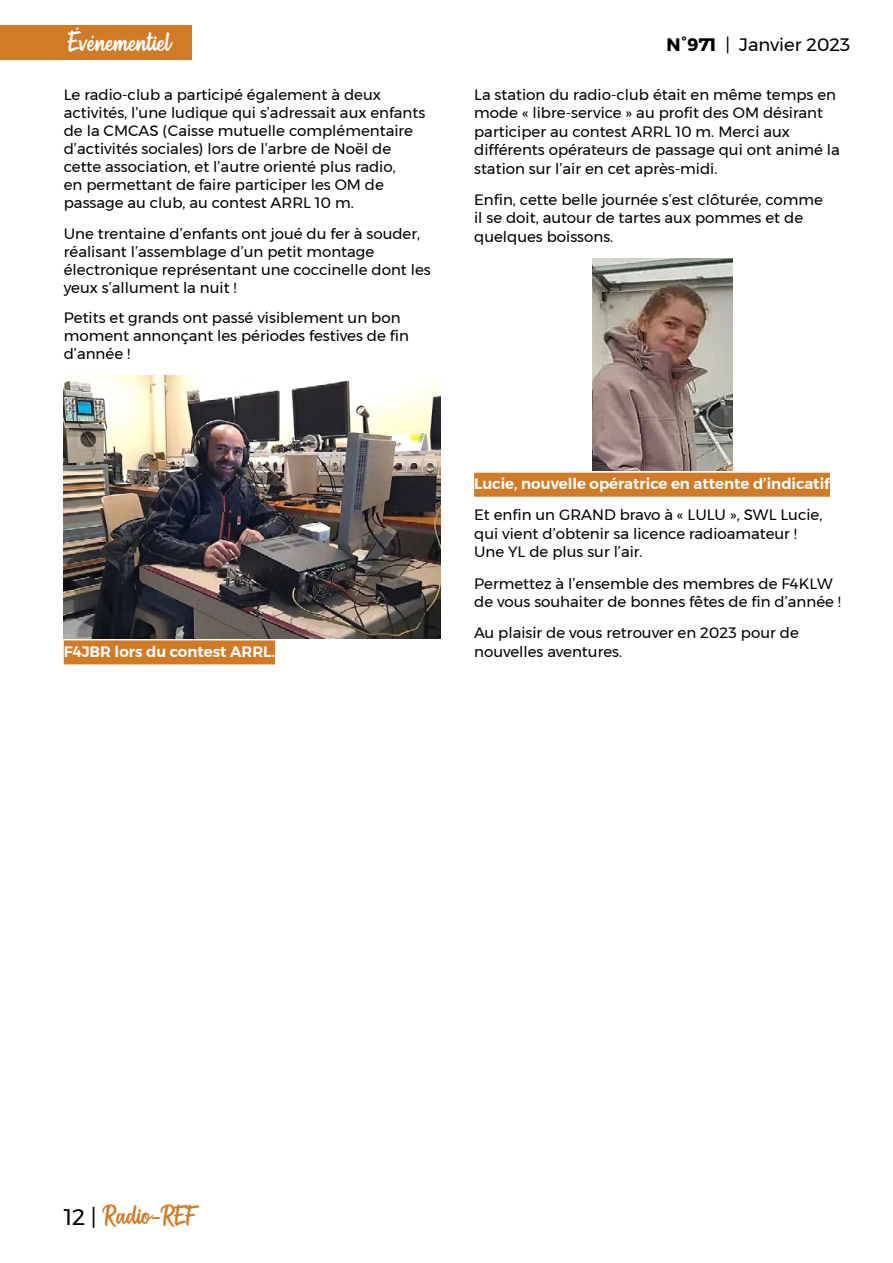
<style>
.page{position:relative;width:893px;height:1263px;background:#fff}
.page>*{position:absolute;margin:0;border:0;box-sizing:border-box;transform-origin:0 0}
.t1{font:33px "Westhouse";color:#fff}
.t2{font:33px "Westhouse";color:#d27b27}
.t3{font:18px "Montserrat";color:#000}
.t4{font:15px/18px "Montserrat";color:#000}
.t5{font:600 15px "Montserrat";color:#fff}
.s1{font-weight:700}
.s2{font-family:"Montserrat";font-size:22.5px;color:#000}
</style>
<div class="page">
<div style="left:0;top:26px;width:191px;height:34px;background:#d27b27"></div>
<div style="left:64px;top:640px;width:211px;height:24px;background:#d27b27"></div>
<img style="left:64px;top:375px;width:376px;height:264px">
<div style="left:474px;top:473px;width:356px;height:24px;background:#d27b27"></div>
<img style="left:592px;top:258px;width:140px;height:213px">
<h1 class="t1" style="left:69px;top:27px;width:103px">Événementiel</h1>
<p class="t3" style="left:666px;top:31px;width:185px"><span class="s1">N°971</span> | Janvier 2023</p>
<p class="t4" style="left:64px;top:85px;width:363px">Le radio-club a participé également à deux activités, l’une ludique qui s’adressait aux enfants de la CMCAS (Caisse mutuelle complémentaire d’activités sociales) lors de l’arbre de Noël de cette association, et l’autre orienté plus radio,<br>en permettant de faire participer les OM de passage au club, au contest ARRL 10 m.</p>
<p class="t4" style="left:64px;top:224px;width:369px">Une trentaine d’enfants ont joué du fer à souder, réalisant l’assemblage d’un petit montage électronique représentant une coccinelle dont les yeux s’allument la nuit !</p>
<p class="t4" style="left:64px;top:309px;width:347px">Petits et grands ont passé visiblement un bon moment annonçant les périodes festives de fin d’année !</p>
<p class="t4" style="left:474px;top:85px;width:367px;line-height:18.5px">La station du radio-club était en même temps en mode « libre-service » au profit des OM désirant participer au contest ARRL 10 m. Merci aux différents opérateurs de passage qui ont animé la station sur l’air en cet après-midi.</p>
<p class="t4" style="left:474px;top:190px;width:350px;line-height:18.5px">Enfin, cette belle journée s’est clôturée, comme il se doit, autour de tartes aux pommes et de quelques boissons.</p>
<p class="t5" style="left:64px;top:640px;width:213px">F4JBR lors du contest ARRL.</p>
<p class="t5" style="left:474px;top:472px;width:357px">Lucie, nouvelle opératrice en attente d’indicatif</p>
<p class="t4" style="left:474px;top:506px;width:350px;line-height:18.5px">Et enfin un GRAND bravo à « LULU », SWL Lucie, qui vient d’obtenir sa licence radioamateur !<br>Une YL de plus sur l’air.</p>
<p class="t4" style="left:474px;top:574px;width:368px;line-height:18.5px">Permettez à l’ensemble des membres de F4KLW de vous souhaiter de bonnes fêtes de fin d’année !</p>
<p class="t4" style="left:474px;top:624px;width:326px;line-height:18.5px">Au plaisir de vous retrouver en 2023 pour de nouvelles aventures.</p>
<h1 class="t2" style="left:64px;top:1200px;width:135px"><span class="s2">12 |</span> Radio-REF</h1>
</div>
